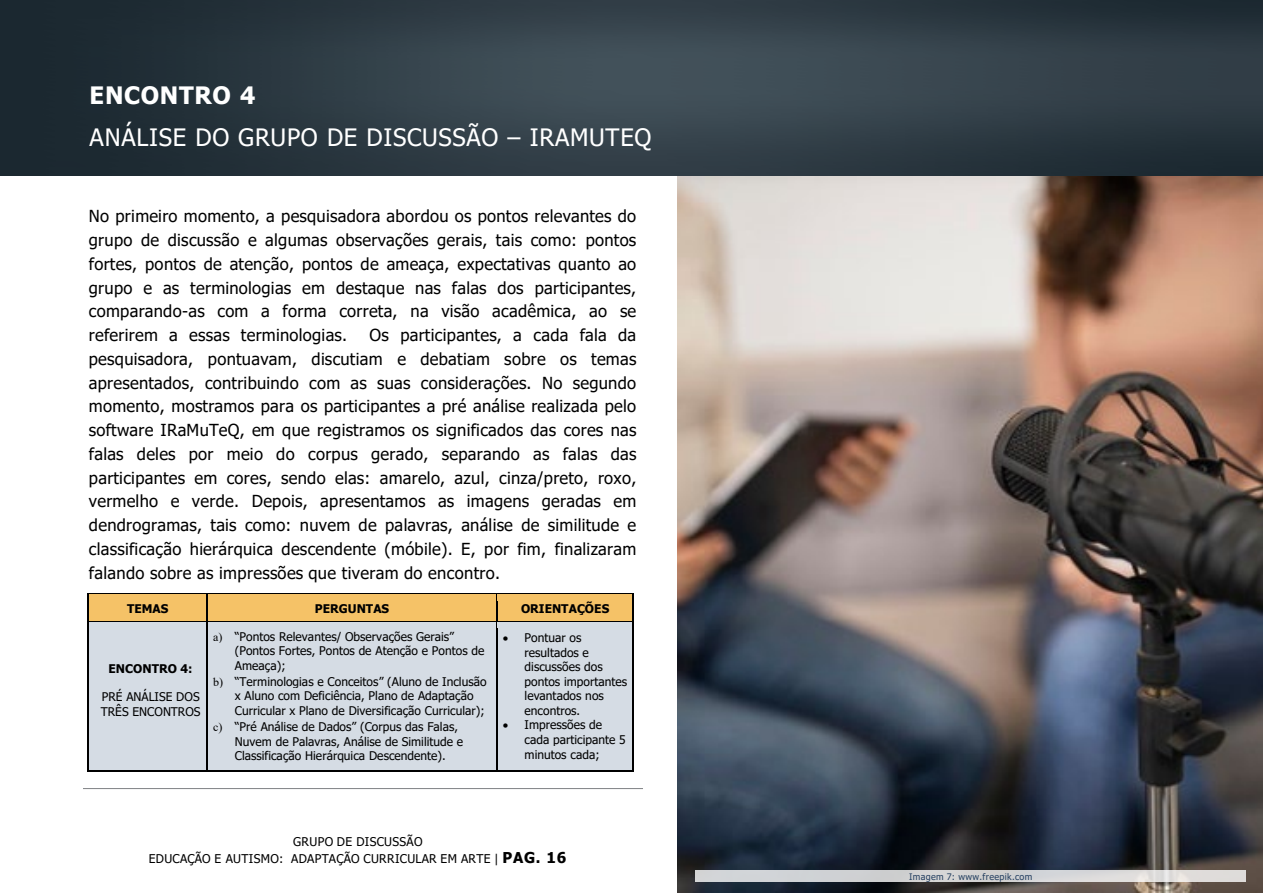
<style>
.page{position:relative;width:1263px;height:893px;background:#fff}
.page>*{position:absolute;margin:0;border:0;box-sizing:border-box;transform-origin:0 0}
.t1{font:24px "Tahoma";letter-spacing:.03em;color:#fff}
.t2{font:700 24px "Tahoma";letter-spacing:.025em;color:#fff}
.t3{font:16.5px/23.7px "Tahoma";letter-spacing:.02em;color:#000;text-align:justify}
.t4{font:12px/14.5px "Tahoma";color:#000}
.t5{font:12px "Tahoma";letter-spacing:.025em;color:#000}
.t6{font:700 12px "Tahoma";color:#000}
.t7{font:9px "Tahoma";letter-spacing:.04em;color:#254061}
.s1{font-family:"Times New Roman"}
.s2{font-weight:700;font-size:15px}
</style>
<div class="page">
<img style="left:678px;top:176px;width:585px;height:717px">
<img style="left:0;top:0;width:1263px;height:175px">
<hr style="left:83px;top:788px;width:560px;height:1px;background:#808285">
<div style="left:695px;top:869px;width:551px;height:12px;background:#fff;opacity:.8"></div>
<div style="left:89px;top:595px;width:118px;height:26px;background:#f5c267"></div>
<div style="left:213px;top:601px;width:278px;height:14px;background:#f5c267"></div>
<div style="left:498px;top:595px;width:135px;height:26px;background:#f5c267"></div>
<hr style="left:89px;top:594px;width:118px;height:1px;background:#000">
<hr style="left:208px;top:594px;width:288px;height:1px;background:#000">
<div style="left:208px;top:595px;width:288px;height:6px;background:#f5c267"></div>
<hr style="left:497px;top:594px;width:136px;height:1px;background:#000">
<div style="left:497px;top:595px;width:136px;height:6px;background:#f5c267"></div>
<div style="left:207px;top:615px;width:290px;height:6px;background:#f5c267"></div>
<div style="left:497px;top:615px;width:136px;height:6px;background:#f5c267"></div>
<div style="left:89px;top:622px;width:118px;height:149px;background:#d5dce4"></div>
<div style="left:208px;top:622px;width:288px;height:149px;background:#d5dce4"></div>
<div style="left:498px;top:622px;width:135px;height:149px;background:#d5dce4"></div>
<svg style="left:88px;top:594px;width:1px;height:35px"></svg>
<hr style="left:89px;top:621px;width:118px;height:1px;background:#000">
<svg style="left:207px;top:594px;width:1px;height:35px"></svg>
<hr style="left:208px;top:621px;width:288px;height:1px;background:#000">
<svg style="left:496px;top:594px;width:1px;height:35px"></svg>
<hr style="left:497px;top:621px;width:136px;height:1px;background:#000">
<div style="left:497px;top:622px;width:136px;height:7px;background:#d5dce4"></div>
<svg style="left:633px;top:594px;width:1px;height:35px"></svg>
<hr style="left:88px;top:629px;width:1px;height:142px;background:#000">
<hr style="left:89px;top:771px;width:118px;height:1px;background:#000">
<hr style="left:207px;top:629px;width:1px;height:142px;background:#000">
<hr style="left:208px;top:771px;width:288px;height:1px;background:#000">
<div style="left:497px;top:764px;width:136px;height:7px;background:#d5dce4"></div>
<hr style="left:496px;top:629px;width:1px;height:142px;background:#000">
<hr style="left:497px;top:771px;width:136px;height:1px;background:#000">
<hr style="left:633px;top:629px;width:1px;height:142px;background:#000">
<p class="t2" style="left:90px;top:78px;width:167px">ENCONTRO 4</p>
<p class="t1" style="left:90px;top:121px;width:563px">ANÁLISE DO GRUPO DE DISCUSSÃO – IRAMUTEQ</p>
<p class="t3" style="left:89px;top:205px;width:549px">No primeiro momento, a pesquisadora abordou os pontos relevantes do grupo de discussão e algumas observações gerais, tais como: pontos fortes, pontos de atenção, pontos de ameaça, expectativas quanto ao grupo e as terminologias em destaque nas falas dos participantes, comparando-as com a forma correta, na visão acadêmica, ao se referirem a essas terminologias.</p>
<p class="t3" style="left:89px;top:324px;width:549px;text-indent:281px">Os participantes, a cada fala da pesquisadora, pontuavam, discutiam e debatiam sobre os temas apresentados, contribuindo com as suas considerações. No segundo momento, mostramos para os participantes a pré análise realizada pelo software IRaMuTeQ, em que registramos os significados das cores nas falas deles por meio do corpus gerado, separando as falas das participantes em cores, sendo elas: amarelo, azul, cinza/preto, roxo, vermelho e verde. Depois, apresentamos as imagens geradas em dendrogramas, tais como: nuvem de palavras, análise de similitude e classificação hierárquica descendente (móbile). E, por fim, finalizaram falando sobre as impressões que tiveram do encontro.</p>
<p class="t6" style="left:127px;top:600px;width:43px">TEMAS</p>
<p class="t6" style="left:315px;top:600px;width:76px">PERGUNTAS</p>
<p class="t6" style="left:521px;top:600px;width:90px">ORIENTAÇÕES</p>
<p class="t6" style="left:109px;top:660px;width:85px">ENCONTRO 4:</p>
<p class="t4" style="left:101px;top:690px;width:101px">PRÉ ANÁLISE DOS<br>TRÊS ENCONTROS</p>
<p class="t4" style="left:235px;top:630px;width:251px;text-indent:-22px"><span class="s1">a)</span> “Pontos Relevantes/ Observações Gerais” (Pontos Fortes, Pontos de Atenção e Pontos de<br>Ameaça);</p>
<p class="t4" style="left:235px;top:675px;width:253px;text-indent:-22px"><span class="s1">b)</span> “Terminologias e Conceitos” (Aluno de Inclusão x Aluno com Deficiência, Plano de Adaptação<br>Curricular x Plano de Diversificação Curricular);</p>
<p class="t4" style="left:235px;top:720px;width:230px;text-indent:-22px"><span class="s1">c)</span> “Pré Análise de Dados” (Corpus das Falas,<br>Nuvem de Palavras, Análise de Similitude e<br>Classificação Hierárquica Descendente).</p>
<p class="t4" style="left:525px;top:631px;width:104px;text-indent:-22px">• Pontuar os resultados e discussões dos pontos importantes levantados nos encontros.</p>
<p class="t4" style="left:525px;top:718px;width:103px;text-indent:-22px">• Impressões de cada participante 5 minutos cada;</p>
<p class="t5" style="left:293px;top:833px;width:131px">GRUPO DE DISCUSSÃO</p>
<p class="t5" style="left:149px;top:851px;width:419px">EDUCAÇÃO E AUTISMO: ADAPTAÇÃO CURRICULAR EM ARTE | <span class="s2">PAG. 16</span></p>
<p class="t7" style="left:909px;top:870px;width:125px">Imagem 7: www.freepik.com</p>
</div>
